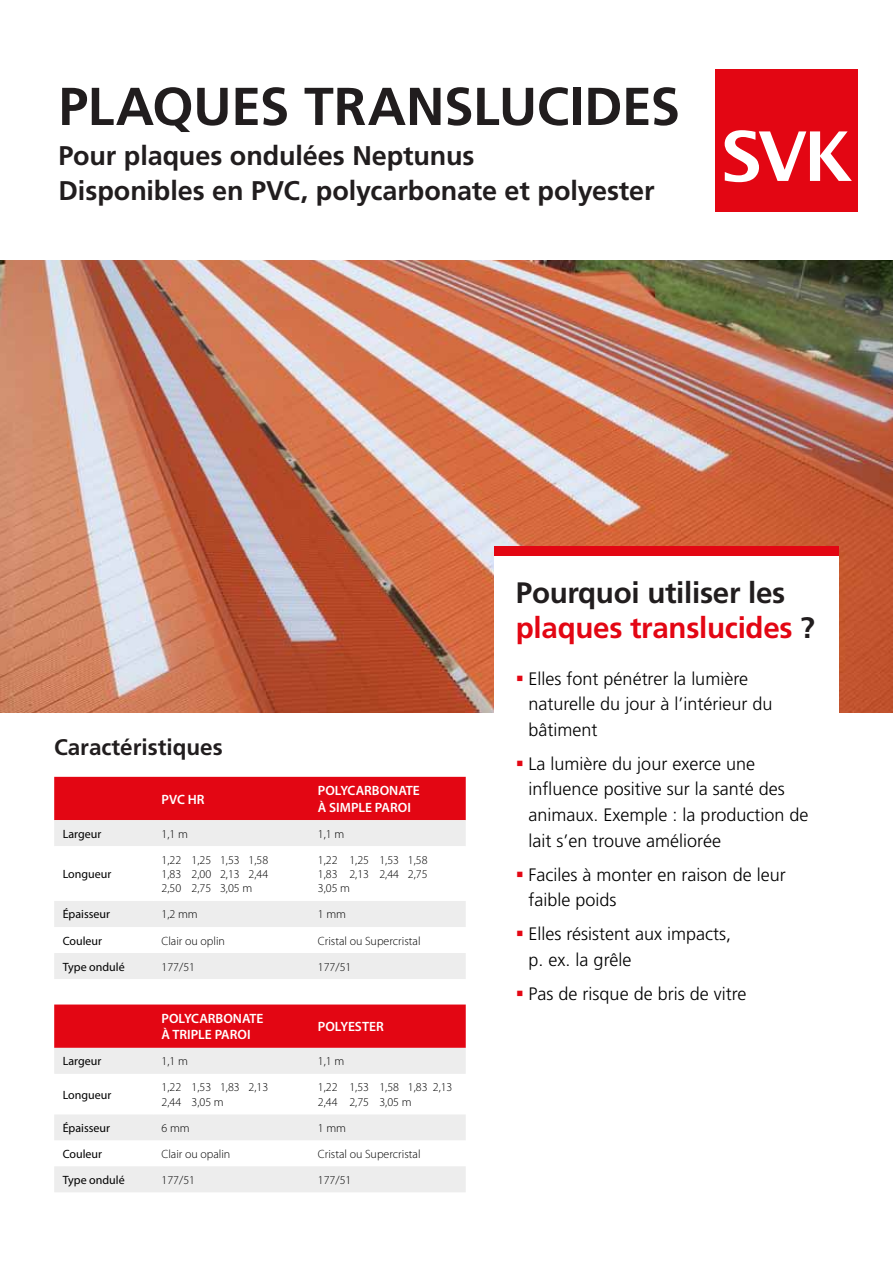
<style>
.page{position:relative;width:893px;height:1263px;background:#fff}
.page>*{position:absolute;margin:0;border:0;box-sizing:border-box;transform-origin:0 0}
.t1{font:700 53.25px "Frutiger LT Std";letter-spacing:-.01em;color:#211d1e}
.t2{font:700 29.55px/35.5px "Frutiger LT Std";letter-spacing:-.01em;color:#211d1e}
.t3{font:700 27px/34.5px "Frutiger LT Std";letter-spacing:-.005em;color:#211d1e}
.t4{font:700 22.5px "Frutiger LT Std";color:#211d1e}
.t5{font:300 18px/25.5px "Frutiger LT Std";color:#000}
.t6{font:600 13.5px/16.2px "Myriad Pro";color:#fff}
.t7{font:300 12px/14.4px "Myriad Pro";color:#000;text-align:justify}
.t8{font:12px "Myriad Pro";color:#000}
.s1{color:#e30613}
</style>
<div class="page">
<img style="left:0;top:260px;width:893px;height:452px">
<div style="left:495px;top:546px;width:344px;height:448px;background:#fff"></div>
<div style="left:495px;top:546px;width:344px;height:10px;background:#e30613"></div>
<div style="left:715px;top:70px;width:142px;height:142px;background:#e30613"></div>
<svg style="left:725px;top:130px;width:127px;height:52px"></svg>
<div style="left:54px;top:777px;width:412px;height:43px;background:#e30613"></div>
<svg style="left:54px;top:820px;width:412px;height:159px;fill:#ededed"></svg>
<svg style="left:54px;top:846px;width:412px;height:55px"></svg>
<div style="left:54px;top:1004px;width:412px;height:44px;background:#e30613"></div>
<svg style="left:54px;top:1048px;width:412px;height:144px;fill:#ededed"></svg>
<svg style="left:54px;top:1074px;width:412px;height:40px"></svg>
<h1 class="t1" style="left:58px;top:75px;width:623px">PLAQUES TRANSLUCIDES</h1>
<h3 class="t3" style="left:58px;top:139px;width:598px">Pour plaques ondulées Neptunus<br>Disponibles en PVC, polycarbonate et polyester</h3>
<p class="t4" style="left:54px;top:734px;width:170px">Caractéristiques</p>
<p class="t6" style="left:162px;top:790px;width:45px">PVC HR</p>
<p class="t6" style="left:318px;top:782px;width:103px">POLYCARBONATE<br>À SIMPLE PAROI</p>
<p class="t8" style="left:63px;top:826px;width:40px">Largeur</p>
<p class="t7" style="left:162px;top:827px;width:28px">1,1 m</p>
<p class="t7" style="left:318px;top:827px;width:28px">1,1 m</p>
<p class="t8" style="left:63px;top:867px;width:50px">Longueur</p>
<p class="t7" style="left:162px;top:853px;width:108px">1,22 1,25 1,53 1,58<br>1,83 2,00 2,13 2,44<br>2,50 2,75 3,05 m</p>
<p class="t7" style="left:318px;top:853px;width:111px">1,22 1,25 1,53 1,58<br>1,83 2,13 2,44 2,75<br>3,05 m</p>
<p class="t8" style="left:63px;top:907px;width:49px">Épaisseur</p>
<p class="t7" style="left:162px;top:907px;width:38px">1,2 mm</p>
<p class="t7" style="left:318px;top:907px;width:30px">1 mm</p>
<p class="t8" style="left:63px;top:933px;width:41px">Couleur</p>
<p class="t7" style="left:162px;top:933px;width:65px">Clair ou oplin</p>
<p class="t7" style="left:318px;top:933px;width:104px">Cristal ou Supercristal</p>
<p class="t8" style="left:63px;top:959px;width:63px">Type ondulé</p>
<p class="t7" style="left:162px;top:959px;width:35px">177/51</p>
<p class="t7" style="left:318px;top:959px;width:35px">177/51</p>
<p class="t6" style="left:162px;top:1010px;width:103px">POLYCARBONATE<br>À TRIPLE PAROI</p>
<p class="t6" style="left:318px;top:1018px;width:67px">POLYESTER</p>
<p class="t8" style="left:63px;top:1054px;width:40px">Largeur</p>
<p class="t7" style="left:162px;top:1054px;width:28px">1,1 m</p>
<p class="t7" style="left:318px;top:1054px;width:28px">1,1 m</p>
<p class="t8" style="left:63px;top:1087px;width:50px">Longueur</p>
<p class="t7" style="left:162px;top:1080px;width:108px">1,22 1,53 1,83 2,13<br>2,44 3,05 m</p>
<p class="t7" style="left:318px;top:1080px;width:136px">1,22 1,53 1,58 1,83 2,13<br>2,44 2,75 3,05 m</p>
<p class="t8" style="left:63px;top:1120px;width:49px">Épaisseur</p>
<p class="t7" style="left:162px;top:1121px;width:30px">6 mm</p>
<p class="t7" style="left:318px;top:1121px;width:30px">1 mm</p>
<p class="t8" style="left:63px;top:1146px;width:41px">Couleur</p>
<p class="t7" style="left:162px;top:1147px;width:70px">Clair ou opalin</p>
<p class="t7" style="left:318px;top:1147px;width:104px">Cristal ou Supercristal</p>
<p class="t8" style="left:63px;top:1172px;width:63px">Type ondulé</p>
<p class="t7" style="left:162px;top:1173px;width:35px">177/51</p>
<p class="t7" style="left:318px;top:1173px;width:35px">177/51</p>
<h2 class="t2" style="left:516px;top:575px;width:301px">Pourquoi utiliser les <span class="s1">plaques translucides</span> ?</h2>
<p class="t5" style="left:529px;top:666px;width:245px;text-indent:-13px"><span class="s1">▪</span> Elles font pénétrer la lumière naturelle du jour à l’intérieur du bâtiment</p>
<p class="t5" style="left:529px;top:751px;width:281px;text-indent:-13px"><span class="s1">▪</span> La lumière du jour exerce une influence positive sur la santé des animaux. Exemple : la production de lait s’en trouve améliorée</p>
<p class="t5" style="left:529px;top:862px;width:259px;text-indent:-13px"><span class="s1">▪</span> Faciles à monter en raison de leur faible poids</p>
<p class="t5" style="left:529px;top:921px;width:204px;text-indent:-13px"><span class="s1">▪</span> Elles résistent aux impacts, p. ex. la grêle</p>
<p class="t5" style="left:516px;top:981px;width:232px"><span class="s1">▪</span> Pas de risque de bris de vitre</p>
</div>
